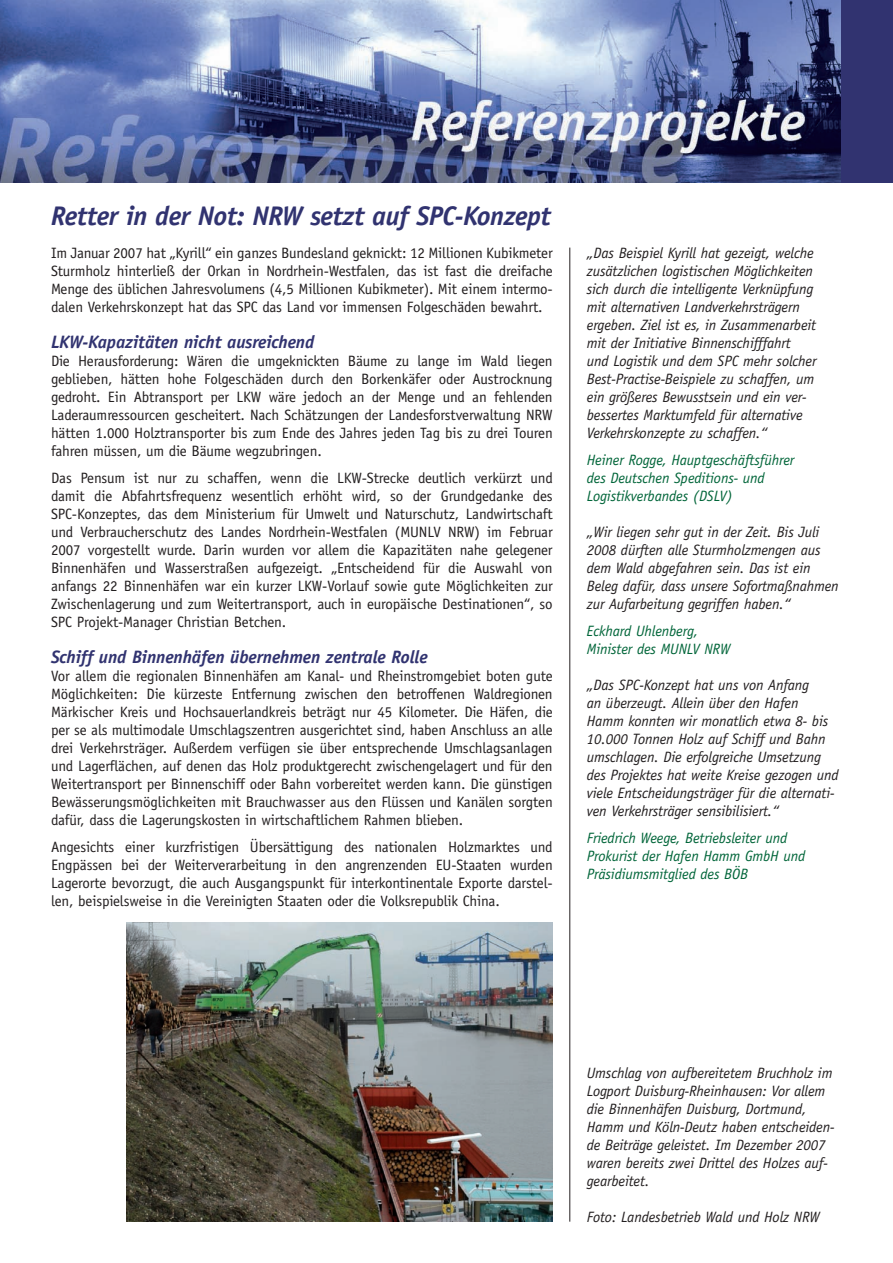
<style>
.page{position:relative;width:893px;height:1263px;background:#fff}
.page>*{position:absolute;margin:0;border:0;box-sizing:border-box;transform-origin:0 0}
.t1{font:italic 700 27px "Officina Sans";letter-spacing:-.02em;color:#313370}
.t2{font:italic 700 18px "Officina Sans";letter-spacing:-.01em;color:#313370}
.t3{font:15px/18px "Officina Sans";letter-spacing:-.01em;color:#231f20;text-align:justify}
.t4{font:italic 15px/18px "Officina Sans";letter-spacing:-.01em;color:#231f20}
.t5{font:italic 15px/18px "Officina Sans";letter-spacing:-.01em;color:#006539}
</style>
<div class="page">
<img style="left:126px;top:923px;width:426px;height:299px">
<hr style="left:569px;top:248px;width:1px;height:973px;background:#231f20">
<img style="left:0;top:0;width:842px;height:183px">
<div style="left:842px;top:0;width:51px;height:183px;background:#313370"></div>
<h1 class="t1" style="left:51px;top:200px;width:501px">Retter in der Not: NRW setzt auf SPC-Konzept</h1>
<p class="t3" style="left:51px;top:244px;width:503px">Im Januar 2007 hat „Kyrill“ ein ganzes Bundesland geknickt: 12 Millionen Kubikmeter Sturmholz hinterließ der Orkan in Nordrhein-Westfalen, das ist fast die dreifache Menge des üblichen Jahresvolumens (4,5 Millionen Kubikmeter). Mit einem intermo&shy;dalen Verkehrskonzept hat das SPC das Land vor immensen Folgeschäden bewahrt.</p>
<p class="t2" style="left:51px;top:331px;width:265px">LKW-Kapazitäten nicht ausreichend</p>
<p class="t3" style="left:51px;top:352px;width:503px">Die Herausforderung: Wären die umgeknickten Bäume zu lange im Wald liegen geblieben, hätten hohe Folgeschäden durch den Borkenkäfer oder Austrocknung gedroht. Ein Abtransport per LKW wäre jedoch an der Menge und an fehlenden Laderaumressourcen gescheitert. Nach Schätzungen der Landesforstverwaltung NRW hätten 1.000 Holztransporter bis zum Ende des Jahres jeden Tag bis zu drei Touren fahren müssen, um die Bäume wegzubringen.</p>
<p class="t3" style="left:51px;top:469px;width:503px">Das Pensum ist nur zu schaffen, wenn die LKW-Strecke deutlich verkürzt und damit die Abfahrtsfrequenz wesentlich erhöht wird, so der Grundgedanke des SPC-Konzeptes, das dem Ministerium für Umwelt und Naturschutz, Landwirtschaft und Verbraucherschutz des Landes Nordrhein-Westfalen (MUNLV NRW) im Februar 2007 vorgestellt wurde. Darin wurden vor allem die Kapazitäten nahe gelegener Binnenhäfen und Wasserstraßen aufgezeigt. „Entscheidend für die Auswahl von anfangs 22 Binnenhäfen war ein kurzer LKW-Vorlauf sowie gute Möglichkeiten zur Zwischenlagerung und zum Weitertransport, auch in europäische Destinationen“, so SPC Projekt-Manager Christian Betchen.</p>
<p class="t2" style="left:51px;top:646px;width:378px">Schiff und Binnenhäfen übernehmen zentrale Rolle</p>
<p class="t3" style="left:51px;top:667px;width:503px">Vor allem die regionalen Binnenhäfen am Kanal- und Rheinstromgebiet boten gute Möglichkeiten: Die kürzeste Entfernung zwischen den betroffenen Waldregionen Märkischer Kreis und Hochsauerlandkreis beträgt nur 45 Kilometer. Die Häfen, die per se als multimodale Umschlagszentren ausgerichtet sind, haben Anschluss an alle drei Verkehrsträger. Außerdem verfügen sie über entsprechende Umschlagsanlagen und Lagerflächen, auf denen das Holz produktgerecht zwischengelagert und für den Weitertransport per Binnenschiff oder Bahn vorbereitet werden kann. Die günstigen Bewässerungsmöglichkeiten mit Brauchwasser aus den Flüssen und Kanälen sorgten dafür, dass die Lagerungskosten in wirtschaftlichem Rahmen blieben.</p>
<p class="t3" style="left:51px;top:838px;width:503px">Angesichts einer kurzfristigen Übersättigung des nationalen Holzmarktes und Engpässen bei der Weiterverarbeitung in den angrenzenden EU-Staaten wurden Lagerorte bevorzugt, die auch Ausgangspunkt für interkontinentale Exporte darstel&shy;len, beispielsweise in die Vereinigten Staaten oder die Volksrepublik China.</p>
<p class="t4" style="left:587px;top:244px;width:231px">„Das Beispiel Kyrill hat gezeigt, welche zusätzlichen logistischen Möglichkeiten sich durch die intelligente Verknüpfung mit alternativen Landverkehrsträgern ergeben. Ziel ist es, in Zusammenarbeit mit der Initiative Binnenschifffahrt und Logistik und dem SPC mehr solcher Best-Practise-Beispiele zu schaffen, um ein größeres Bewusstsein und ein ver&shy;bessertes Marktumfeld für alternative Verkehrskonzepte zu schaffen.“</p>
<p class="t5" style="left:587px;top:451px;width:209px">Heiner Rogge, Hauptgeschäftsführer des Deutschen Speditions- und<br>Logistikverbandes (DSLV)</p>
<p class="t4" style="left:587px;top:523px;width:253px">„Wir liegen sehr gut in der Zeit. Bis Juli 2008 dürften alle Sturmholzmengen aus dem Wald abgefahren sein. Das ist ein Beleg dafür, dass unsere Sofortmaßnahmen zur Aufarbeitung gegriffen haben.“</p>
<p class="t5" style="left:587px;top:622px;width:145px">Eckhard Uhlenberg,<br>Minister des MUNLV NRW</p>
<p class="t4" style="left:587px;top:676px;width:253px">„Das SPC-Konzept hat uns von Anfang<br>an überzeugt. Allein über den Hafen Hamm konnten wir monatlich etwa 8- bis 10.000 Tonnen Holz auf Schiff und Bahn umschlagen. Die erfolgreiche Umsetzung des Projektes hat weite Kreise gezogen und viele Entscheidungsträger für die alternati&shy;ven Verkehrsträger sensibilisiert.“</p>
<p class="t5" style="left:587px;top:829px;width:220px">Friedrich Weege, Betriebsleiter und<br>Prokurist der Hafen Hamm GmbH und<br>Präsidiumsmitglied des BÖB</p>
<p class="t4" style="left:587px;top:1064px;width:249px">Umschlag von aufbereitetem Bruchholz im Logport Duisburg-Rheinhausen: Vor allem die Binnenhäfen Duisburg, Dortmund, Hamm und Köln-Deutz haben entscheiden&shy;de Beiträge geleistet. Im Dezember 2007 waren bereits zwei Drittel des Holzes auf&shy;gearbeitet.</p>
<p class="t4" style="left:587px;top:1208px;width:234px">Foto: Landesbetrieb Wald und Holz NRW</p>
</div>
